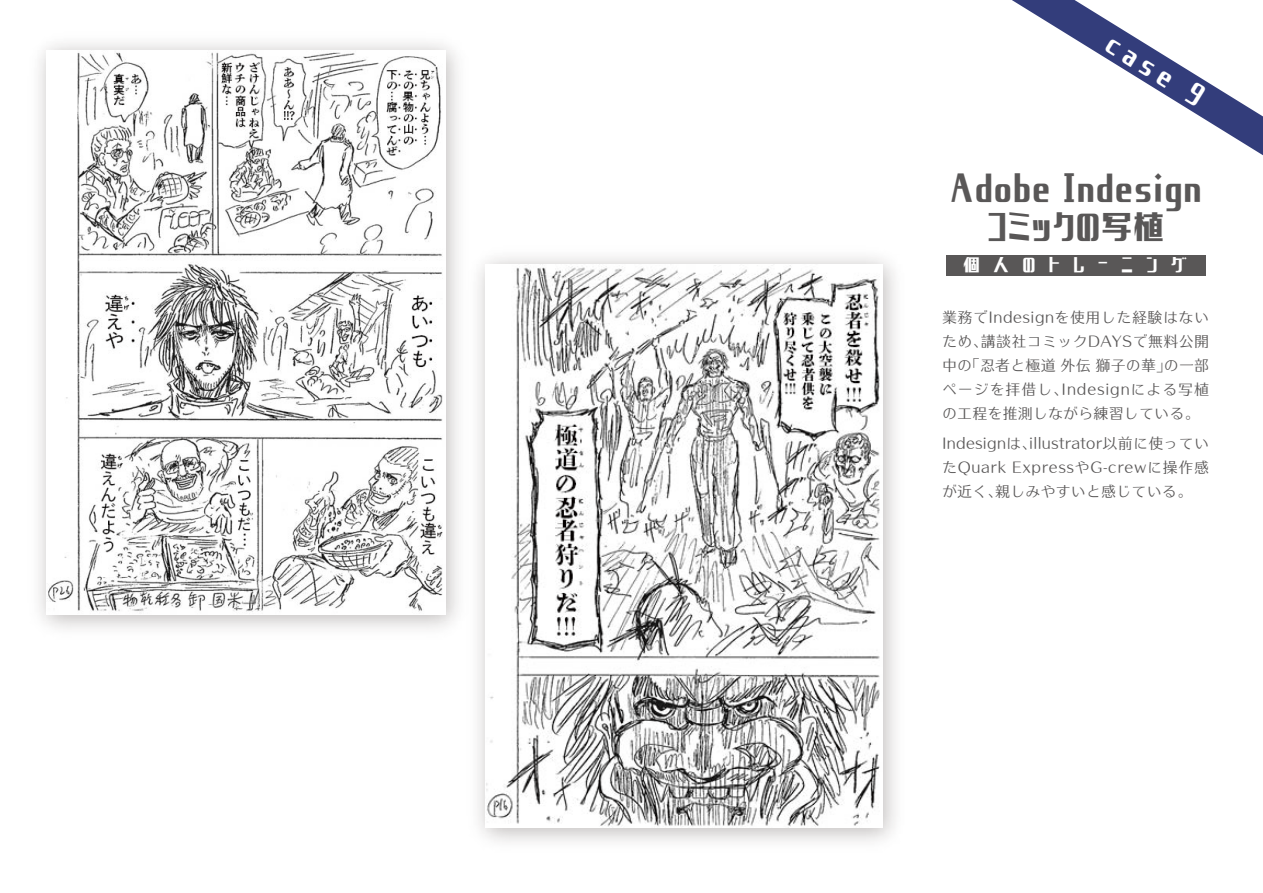
<style>
.page{position:relative;width:1263px;height:893px;background:#fff}
.page>*{position:absolute;margin:0;border:0;box-sizing:border-box;transform-origin:0 0}
.t1{font:45px/39px "GN Kin iro Sans Serif";letter-spacing:.05em;color:#595757;text-align:center}
.t2{font:34.5px "GN Kin iro Sans Serif";color:#fff}
.t3{font:24px "GN Kin iro Sans Serif";letter-spacing:.575em;color:#fff}
.t4{font:15px/24px "Kan 48 Typos Std";letter-spacing:.02em;color:#595757;text-align:justify}
</style>
<div class="page">
<svg style="left:1012px;top:0;width:251px;height:156px"></svg>
<div style="left:946px;top:255px;width:260px;height:21px;background:#595757"></div>
<img style="left:46px;top:51px;width:397px;height:563px">
<img style="left:486px;top:264px;width:396px;height:564px">
<h2 class="t2" style="left:1117px;top:28px;width:109px;rotate:32deg">case 9</h2>
<h1 class="t1" style="left:950px;top:171px;width:252px">Adobe Indesignコミックの写植</h1>
<h3 class="t3" style="left:963px;top:255px;width:225px">個人のトレーニング</h3>
<p class="t4" style="left:942px;top:303px;width:269px">業務でIndesignを使用した経験はないため、講談社コミックDAYSで無料公開中の「忍者と極道外伝獅子の華」の一部ページを拝借し、Indesignによる写植の工程を推測しながら練習している。</p>
<p class="t4" style="left:942px;top:429px;width:269px">Indesignは、illustrator以前に使っていたQuark ExpressやG-crewに操作感が近く、親しみやすいと感じている。</p>
</div>
